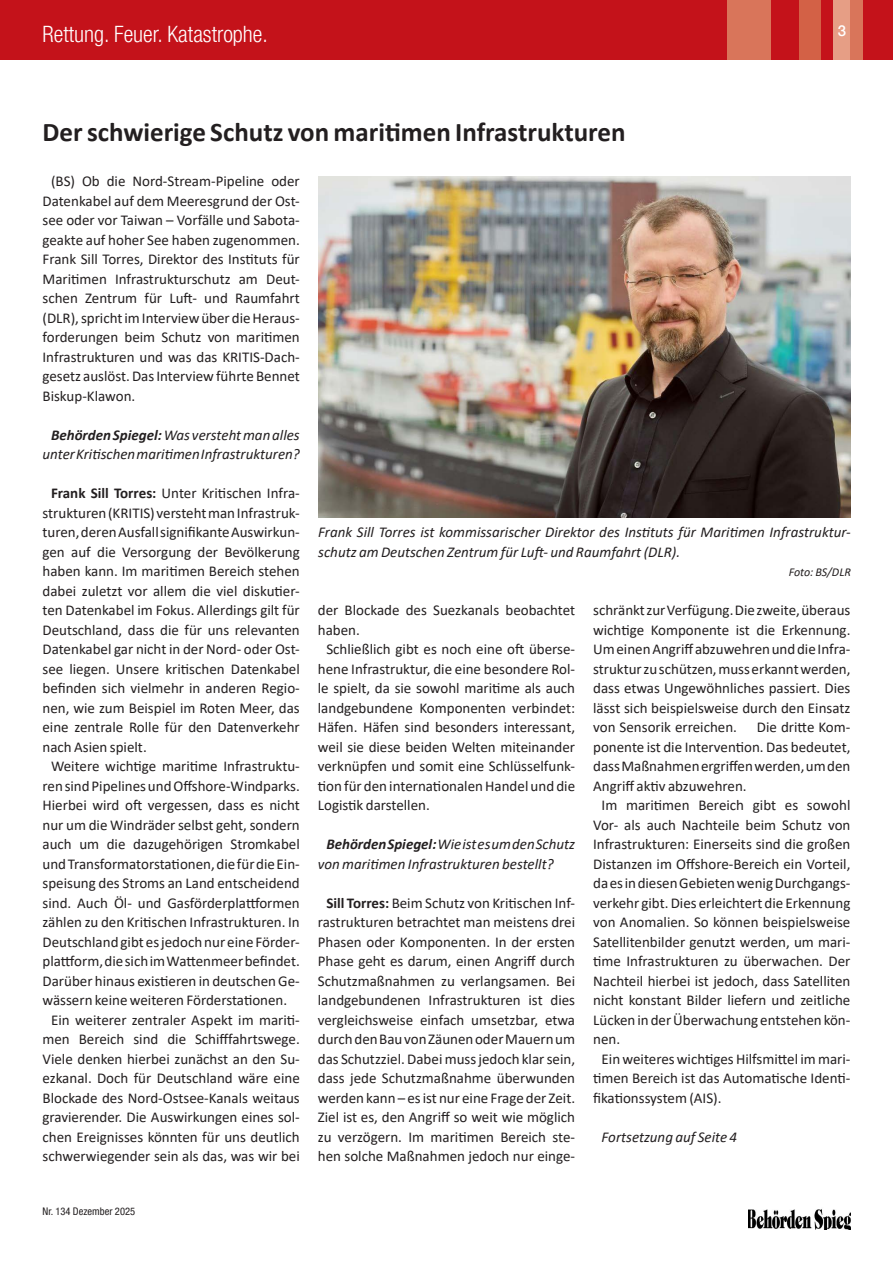
<style>
.page{position:relative;width:893px;height:1263px;background:#fff}
.page>*{position:absolute;margin:0;border:0;box-sizing:border-box;transform-origin:0 0}
.Head_newsletter{font:700 27px "Calibri";color:#231f20}
.t1{font:300 condensed 22.5px "Helvetica Neue LT Pro";color:#fff}
.fliesstext_newsletter{font:15px/19.5px "Calibri";color:#231f20;text-align:justify}
.fliesstext_newsletter-2{font:italic 15px/19.5px "Calibri";color:#231f20;text-align:center}
.bildunterschrift{font:italic 15px/19.5px "Calibri";color:#231f20}
.t2{font:500 15px "Helvetica Neue LT Pro";color:#fff}
.bildunterschrift-2{font:italic 12px "Calibri";color:#231f20}
.t3{font:condensed 10.5px "Helvetica Neue LT Pro";color:#231f20}
.s1{font-weight:700}
</style>
<div class="page">
<div style="left:0;top:0;width:893px;height:60px;background:#c4121a"></div>
<div style="left:799px;top:0;width:21px;height:60px;background:#d36146"></div>
<div style="left:727px;top:0;width:43px;height:60px;background:#d9755a"></div>
<div style="left:833px;top:0;width:24px;height:60px;background:#e69e85"></div>
<div style="left:850px;top:0;width:13px;height:60px;background:#d9755a"></div>
<img style="left:748px;top:1209px;width:103px;height:21px">
<img style="left:318px;top:176px;width:532px;height:342px">
<h2 class="t1" style="left:43px;top:20px;width:227px">Rettung. Feuer. Katastrophe.</h2>
<p class="t2" style="left:838px;top:22px;width:10px">3</p>
<p class="Head_newsletter" style="left:43px;top:113px;width:585px">Der schwierige Schutz von maritimen Infrastrukturen</p>
<p class="fliesstext_newsletter" style="left:43px;top:171px;width:259px;text-indent:9px">(BS) Ob die Nord-Stream-Pipeline oder Datenkabel auf dem Meeresgrund der Ost&shy;see oder vor Taiwan – Vorfälle und Sabota&shy;geakte auf hoher See haben zugenommen.<br>Frank Sill Torres, Direktor des Instituts für Maritimen Infrastrukturschutz am Deut&shy;schen Zentrum für Luft- und Raumfahrt (DLR), spricht im Interview über die Heraus&shy;forderungen beim Schutz von maritimen Infrastrukturen und was das KRITIS-Dach&shy;gesetz auslöst. Das Interview führte Bennet Biskup-Klawon.</p>
<p class="fliesstext_newsletter-2" style="left:43px;top:424px;width:259px"><span class="s1">Behörden Spiegel:</span> Was versteht man alles unter Kritischen maritimen Infrastrukturen?</p>
<p class="fliesstext_newsletter" style="left:43px;top:483px;width:259px;text-indent:9px"><span class="s1">Frank Sill Torres:</span> Unter Kritischen Infra&shy;strukturen (KRITIS) versteht man Infrastruk&shy;turen, deren Ausfall signifikante Auswirkun&shy;gen auf die Versorgung der Bevölkerung haben kann. Im maritimen Bereich stehen dabei zuletzt vor allem die viel diskutier&shy;ten Datenkabel im Fokus. Allerdings gilt für Deutschland, dass die für uns relevanten Datenkabel gar nicht in der Nord- oder Ost&shy;see liegen. Unsere kritischen Datenkabel befinden sich vielmehr in anderen Regio&shy;nen, wie zum Beispiel im Roten Meer, das eine zentrale Rolle für den Datenverkehr nach Asien spielt.</p>
<p class="fliesstext_newsletter" style="left:43px;top:756px;width:259px;text-indent:9px">Weitere wichtige maritime Infrastruktu&shy;ren sind Pipelines und Offshore-Windparks.<br>Hierbei wird oft vergessen, dass es nicht nur um die Windräder selbst geht, sondern auch um die dazugehörigen Stromkabel und Transformatorstationen, die für die Ein&shy;speisung des Stroms an Land entscheidend sind. Auch Öl- und Gasförderplattformen zählen zu den Kritischen Infrastrukturen. In Deutschland gibt es jedoch nur eine Förder&shy;plattform, die sich im Wattenmeer befindet.<br>Darüber hinaus existieren in deutschen Ge&shy;wässern keine weiteren Förderstationen.</p>
<p class="fliesstext_newsletter" style="left:43px;top:1009px;width:259px;text-align:center">Ein weiterer zentraler Aspekt im mariti&shy;men Bereich sind die Schifffahrtswege.<br>Viele denken hierbei zunächst an den Su&shy;ezkanal. Doch für Deutschland wäre eine Blockade des Nord-Ostsee-Kanals weitaus gravierender. Die Auswirkungen eines sol&shy;chen Ereignisses könnten für uns deutlich schwerwiegender sein als das, was wir bei</p>
<p class="t3" style="left:43px;top:1205px;width:94px">Nr. 134 Dezember 2025</p>
<p class="bildunterschrift" style="left:318px;top:522px;width:534px">Frank Sill Torres ist kommissarischer Direktor des Instituts für Maritimen Infrastruktur&shy;schutz am Deutschen Zentrum für Luft- und Raumfahrt (DLR).</p>
<p class="bildunterschrift-2" style="left:789px;top:564px;width:64px">Foto: BS/DLR</p>
<p class="fliesstext_newsletter" style="left:318px;top:600px;width:259px">der Blockade des Suezkanals beobachtet haben.</p>
<p class="fliesstext_newsletter" style="left:318px;top:639px;width:259px;text-indent:9px">Schließlich gibt es noch eine oft überse&shy;hene Infrastruktur, die eine besondere Rol&shy;le spielt, da sie sowohl maritime als auch landgebundene Komponenten verbindet:<br>Häfen. Häfen sind besonders interessant, weil sie diese beiden Welten miteinander verknüpfen und somit eine Schlüsselfunk&shy;tion für den internationalen Handel und die Logistik darstellen.</p>
<p class="fliesstext_newsletter-2" style="left:318px;top:834px;width:259px;text-align:left;text-indent:9px"><span class="s1">Behörden Spiegel:</span> Wie ist es um den Schutz von maritimen Infrastrukturen bestellt?</p>
<p class="fliesstext_newsletter" style="left:318px;top:892px;width:259px;text-align:center"><span class="s1">Sill Torres:</span> Beim Schutz von Kritischen Inf&shy;rastrukturen betrachtet man meistens drei Phasen oder Komponenten. In der ersten Phase geht es darum, einen Angriff durch Schutzmaßnahmen zu verlangsamen. Bei landgebundenen Infrastrukturen ist dies vergleichsweise einfach umsetzbar, etwa durch den Bau von Zäunen oder Mauern um das Schutzziel. Dabei muss jedoch klar sein, dass jede Schutzmaßnahme überwunden werden kann – es ist nur eine Frage der Zeit.<br>Ziel ist es, den Angriff so weit wie möglich zu verzögern. Im maritimen Bereich ste&shy;hen solche Maßnahmen jedoch nur einge-</p>
<p class="fliesstext_newsletter" style="left:593px;top:600px;width:259px">schränkt zur Verfügung. Die zweite, überaus wichtige Komponente ist die Erkennung.<br>Um einen Angriff abzuwehren und die Infra&shy;struktur zu schützen, muss erkannt werden, dass etwas Ungewöhnliches passiert. Dies lässt sich beispielsweise durch den Einsatz von Sensorik erreichen.</p>
<p class="fliesstext_newsletter" style="left:593px;top:717px;width:259px;text-indent:164px">Die dritte Kom&shy;ponente ist die Intervention. Das bedeutet, dass Maßnahmen ergriffen werden, um den Angriff aktiv abzuwehren.</p>
<p class="fliesstext_newsletter" style="left:593px;top:795px;width:259px;text-indent:9px">Im maritimen Bereich gibt es sowohl Vor- als auch Nachteile beim Schutz von Infrastrukturen: Einerseits sind die großen Distanzen im Offshore-Bereich ein Vorteil, da es in diesen Gebieten wenig Durchgangs&shy;verkehr gibt. Dies erleichtert die Erkennung von Anomalien. So können beispielsweise Satellitenbilder genutzt werden, um mari&shy;time Infrastrukturen zu überwachen. Der Nachteil hierbei ist jedoch, dass Satelliten nicht konstant Bilder liefern und zeitliche Lücken in der Überwachung entstehen kön&shy;nen.</p>
<p class="fliesstext_newsletter" style="left:593px;top:1048px;width:259px;text-indent:9px">Ein weiteres wichtiges Hilfsmittel im mari&shy;timen Bereich ist das Automatische Identi&shy;fikationssystem (AIS).</p>
<p class="fliesstext_newsletter-2" style="left:602px;top:1126px;width:137px">Fortsetzung auf Seite 4</p>
</div>
